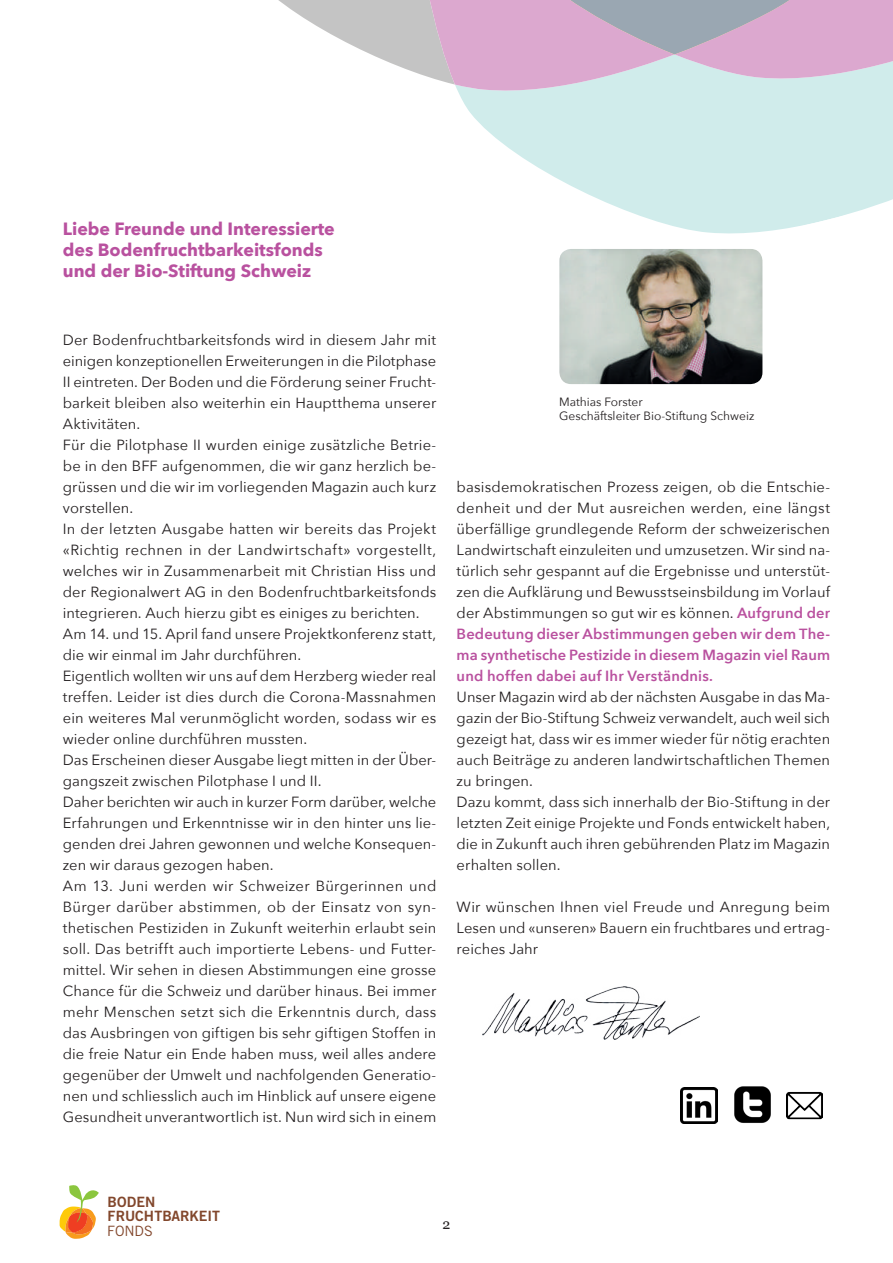
<style>
.page{position:relative;width:893px;height:1263px;background:#fff}
.page>*{position:absolute;margin:0;border:0;box-sizing:border-box;transform-origin:0 0}
.t1{font:700 17.7px/21.1px "Avenir Next";color:#b9519f}
.t2{font:14.7px/21px "Avenir Next";letter-spacing:.005em;color:#231f20}
.t3{font:14.25px "Trade Gothic LT Std Bd 2";color:#82472c}
.t4{font:14.25px "Trade Gothic LT Std";color:#82472c}
.t5{font:14.1px "Georgia";color:#231f20}
.t6{font:12px/14.4px "Avenir Next";color:#231f20}
.s1{font-weight:600;color:#b9519f}
</style>
<div class="page">
<svg style="left:60px;top:1185px;width:39px;height:54px"></svg>
<svg style="left:459px;top:93px;width:434px;height:141px;fill:#d0eceb"></svg>
<svg style="left:278px;top:0;width:615px;height:93px;background:#d4c0d4"></svg>
<img style="left:559px;top:249px;width:203px;height:135px">
<img style="left:482px;top:986px;width:217px;height:53px">
<img style="left:681px;top:1087px;width:36px;height:37px">
<img style="left:734px;top:1086px;width:37px;height:37px">
<img style="left:787px;top:1092px;width:36px;height:28px">
<p class="t1" style="left:63px;top:218px;width:273px">Liebe Freunde und Interessierte des Bodenfruchtbarkeitsfonds und der Bio-Stiftung Schweiz</p>
<p class="t2" style="left:63px;top:329px;width:375px">Der Bodenfruchtbarkeitsfonds wird in diesem Jahr mit einigen konzeptionellen Erweiterungen in die Pilotphase II eintreten. Der Boden und die Förderung seiner Frucht&shy;barkeit bleiben also weiterhin ein Hauptthema unserer Aktivitäten.<br>Für die Pilotphase II wurden einige zusätzliche Betrie&shy;be in den BFF aufgenommen, die wir ganz herzlich be&shy;grüssen und die wir im vorliegenden Magazin auch kurz vorstellen.<br>In der letzten Ausgabe hatten wir bereits das Projekt «Richtig rechnen in der Landwirtschaft» vorgestellt, welches wir in Zusammenarbeit mit Christian Hiss und der Regionalwert AG in den Bodenfruchtbarkeitsfonds integrieren. Auch hierzu gibt es einiges zu berichten.<br>Am 14. und 15. April fand unsere Projektkonferenz statt, die wir einmal im Jahr durchführen.<br>Eigentlich wollten wir uns auf dem Herzberg wieder real treffen. Leider ist dies durch die Corona-Massnahmen ein weiteres Mal verunmöglicht worden, sodass wir es wieder online durchführen mussten.<br>Das Erscheinen dieser Ausgabe liegt mitten in der Über&shy;gangszeit zwischen Pilotphase I und II.<br>Daher berichten wir auch in kurzer Form darüber, welche Erfahrungen und Erkenntnisse wir in den hinter uns lie&shy;genden drei Jahren gewonnen und welche Konsequen&shy;zen wir daraus gezogen haben.<br>Am 13. Juni werden wir Schweizer Bürgerinnen und Bürger darüber abstimmen, ob der Einsatz von syn&shy;thetischen Pestiziden in Zukunft weiterhin erlaubt sein soll. Das betrifft auch importierte Lebens- und Futter&shy;mittel. Wir sehen in diesen Abstimmungen eine grosse Chance für die Schweiz und darüber hinaus. Bei immer mehr Menschen setzt sich die Erkenntnis durch, dass das Ausbringen von giftigen bis sehr giftigen Stoffen in die freie Natur ein Ende haben muss, weil alles andere gegenüber der Umwelt und nachfolgenden Generatio&shy;nen und schliesslich auch im Hinblick auf unsere eigene Gesundheit unverantwortlich ist. Nun wird sich in einem</p>
<p class="t6" style="left:559px;top:394px;width:197px">Mathias Forster<br>Geschäftsleiter Bio-Stiftung Schweiz</p>
<p class="t2" style="left:457px;top:476px;width:375px;text-align:justify">basisdemokratischen Prozess zeigen, ob die Entschie&shy;denheit und der Mut ausreichen werden, eine längst überfällige grundlegende Reform der schweizerischen Landwirtschaft einzuleiten und umzusetzen. Wir sind na&shy;türlich sehr gespannt auf die Ergebnisse und unterstüt&shy;zen die Aufklärung und Bewusstseinsbildung im Vorlauf der Abstimmungen so gut wir es können. <span class="s1">Aufgrund der Bedeutung dieser Abstimmungen geben wir dem The&shy;ma synthetische Pestizide in diesem Magazin viel Raum und hoffen dabei auf Ihr Verständnis.</span></p>
<p class="t2" style="left:457px;top:686px;width:375px">Unser Magazin wird ab der nächsten Ausgabe in das Ma&shy;gazin der Bio-Stiftung Schweiz verwandelt, auch weil sich gezeigt hat, dass wir es immer wieder für nötig erachten auch Beiträge zu anderen landwirtschaftlichen Themen zu bringen.<br>Dazu kommt, dass sich innerhalb der Bio-Stiftung in der letzten Zeit einige Projekte und Fonds entwickelt haben, die in Zukunft auch ihren gebührenden Platz im Magazin erhalten sollen.</p>
<p class="t2" style="left:457px;top:896px;width:375px;text-align:justify">Wir wünschen Ihnen viel Freude und Anregung beim Lesen und «unseren» Bauern ein fruchtbares und ertrag&shy;reiches Jahr</p>
<p class="t3" style="left:108px;top:1193px;width:49px">BODEN</p>
<p class="t3" style="left:108px;top:1207px;width:114px">FRUCHTBARKEIT</p>
<p class="t4" style="left:107px;top:1222px;width:47px">FONDS</p>
<p class="t5" style="left:442px;top:1213px;width:9px">2</p>
</div>
